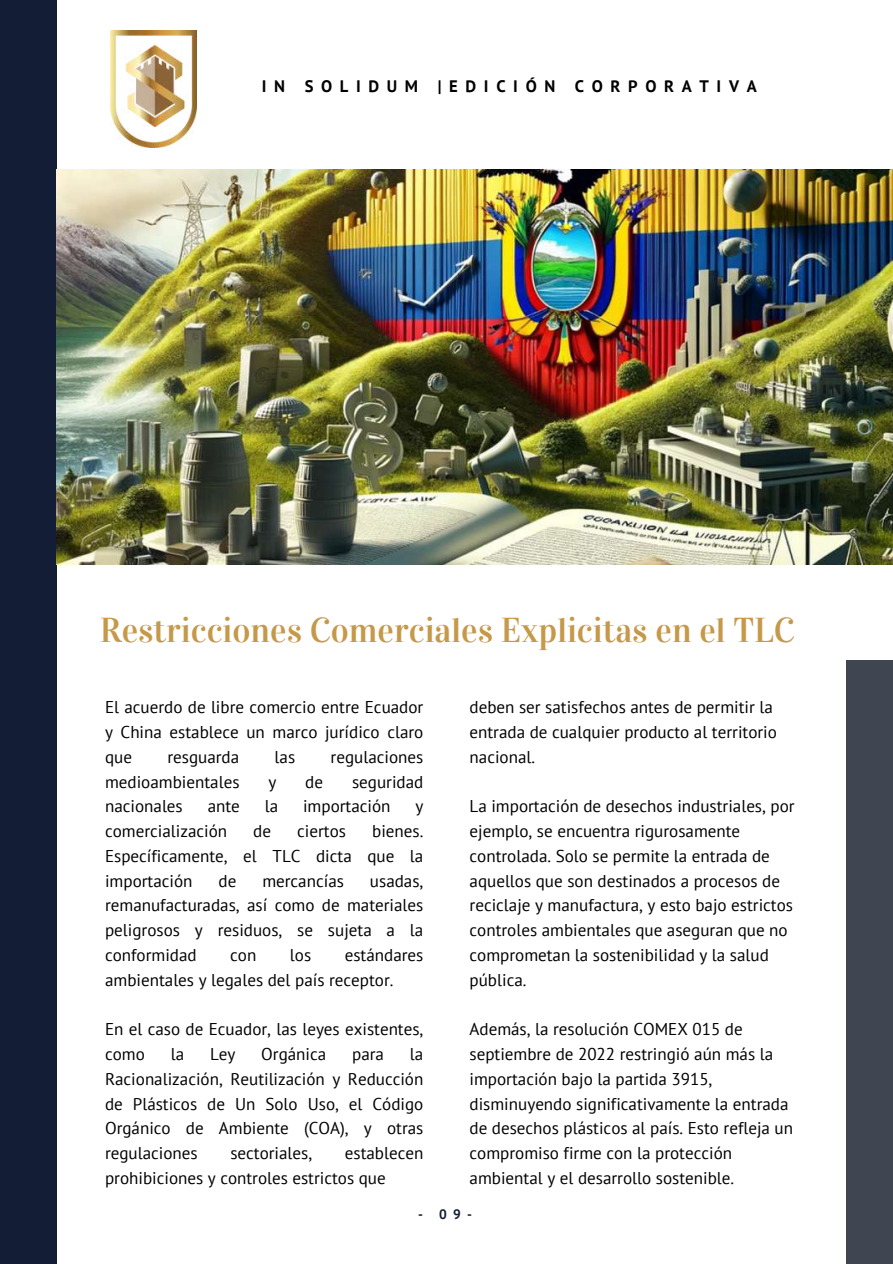
<style>
.page{position:relative;width:893px;height:1264px;background:#fff}
.page>*{position:absolute;margin:0;border:0;box-sizing:border-box;transform-origin:0 0}
.t1{font:34.5px "Vidaloka";color:#c6994a}
.t2{font:17.1px/24.8px "PT Sans";color:#000}
.t3{font:700 16.65px "PT Sans";letter-spacing:.46em;color:#000}
.t4{font:700 13.65px "PT Sans";color:#131d35}
</style>
<div class="page">
<div style="left:0;top:0;width:56px;height:1263px;background:#131d35"></div>
<div style="left:845px;top:660px;width:47px;height:603px;background:#3f4652"></div>
<img style="left:110px;top:31px;width:87px;height:117px">
<img style="left:57px;top:169px;width:835px;height:395px">
<p class="t3" style="left:262px;top:75px;width:496px">IN SOLIDUM |EDICIÓN CORPORATIVA</p>
<h1 class="t1" style="left:100px;top:609px;width:696px">Restricciones Comerciales Explicitas en el TLC</h1>
<p class="t2" style="left:105px;top:694px;width:320px;text-align:justify">El acuerdo de libre comercio entre Ecuador y China establece un marco jurídico claro que</p>
<p class="t2" style="left:167px;top:744px;width:73px">resguarda</p>
<p class="t2" style="left:274px;top:744px;width:22px">las</p>
<p class="t2" style="left:330px;top:744px;width:94px">regulaciones</p>
<p class="t2" style="left:105px;top:769px;width:136px">medioambientales</p>
<p class="t2" style="left:268px;top:769px;width:9px">y</p>
<p class="t2" style="left:305px;top:769px;width:19px">de</p>
<p class="t2" style="left:352px;top:769px;width:73px">seguridad</p>
<p class="t2" style="left:105px;top:793px;width:79px">nacionales</p>
<p class="t2" style="left:208px;top:793px;width:34px">ante</p>
<p class="t2" style="left:265px;top:793px;width:15px">la</p>
<p class="t2" style="left:303px;top:793px;width:89px">importación</p>
<p class="t2" style="left:415px;top:793px;width:9px">y</p>
<p class="t2" style="left:105px;top:818px;width:124px">comercialización</p>
<p class="t2" style="left:253px;top:818px;width:19px">de</p>
<p class="t2" style="left:297px;top:818px;width:50px">ciertos</p>
<p class="t2" style="left:105px;top:818px;width:320px;text-align:justify;text-indent:267px">bienes.<br>Específicamente, el TLC dicta que la importación</p>
<p class="t2" style="left:218px;top:868px;width:19px">de</p>
<p class="t2" style="left:262px;top:868px;width:83px">mercancías</p>
<p class="t2" style="left:105px;top:868px;width:320px;text-align:justify;text-indent:265px">usadas, remanufacturadas, así como de materiales peligrosos y residuos, se sujeta a la conformidad</p>
<p class="t2" style="left:105px;top:942px;width:320px;text-indent:240px">estándares ambientales y legales del país receptor.</p>
<p class="t2" style="left:105px;top:1016px;width:320px">En el caso de Ecuador, las leyes existentes, como</p>
<p class="t2" style="left:230px;top:942px;width:28px">con</p>
<p class="t2" style="left:290px;top:942px;width:23px">los</p>
<p class="t2" style="left:171px;top:1041px;width:15px">la</p>
<p class="t2" style="left:210px;top:1041px;width:27px">Ley</p>
<p class="t2" style="left:261px;top:1041px;width:66px">Orgánica</p>
<p class="t2" style="left:352px;top:1041px;width:33px">para</p>
<p class="t2" style="left:105px;top:1041px;width:320px;text-align:justify;text-indent:305px">la Racionalización, Reutilización y Reducción de Plásticos de Un Solo Uso, el Código Orgánico de Ambiente (COA), y otras regulaciones</p>
<p class="t2" style="left:230px;top:1140px;width:83px">sectoriales,</p>
<p class="t2" style="left:105px;top:1140px;width:320px;text-indent:240px">establecen prohibiciones y controles estrictos que</p>
<p class="t2" style="left:469px;top:694px;width:309px">deben ser satisfechos antes de permitir la entrada de cualquier producto al territorio nacional.</p>
<p class="t2" style="left:469px;top:793px;width:326px">La importación de desechos industriales, por ejemplo, se encuentra rigurosamente controlada. Solo se permite la entrada de aquellos que son destinados a procesos de reciclaje y manufactura, y esto bajo estrictos controles ambientales que aseguran que no comprometan la sostenibilidad y la salud pública.</p>
<p class="t2" style="left:469px;top:1016px;width:325px">Además, la resolución COMEX 015 de septiembre de 2022 restringió aún más la importación bajo la partida 3915, disminuyendo significativamente la entrada de desechos plásticos al país. Esto refleja un compromiso firme con la protección ambiental y el desarrollo sostenible.</p>
<p class="t4" style="left:418px;top:1204px;width:55px">- 09-</p>
</div>
